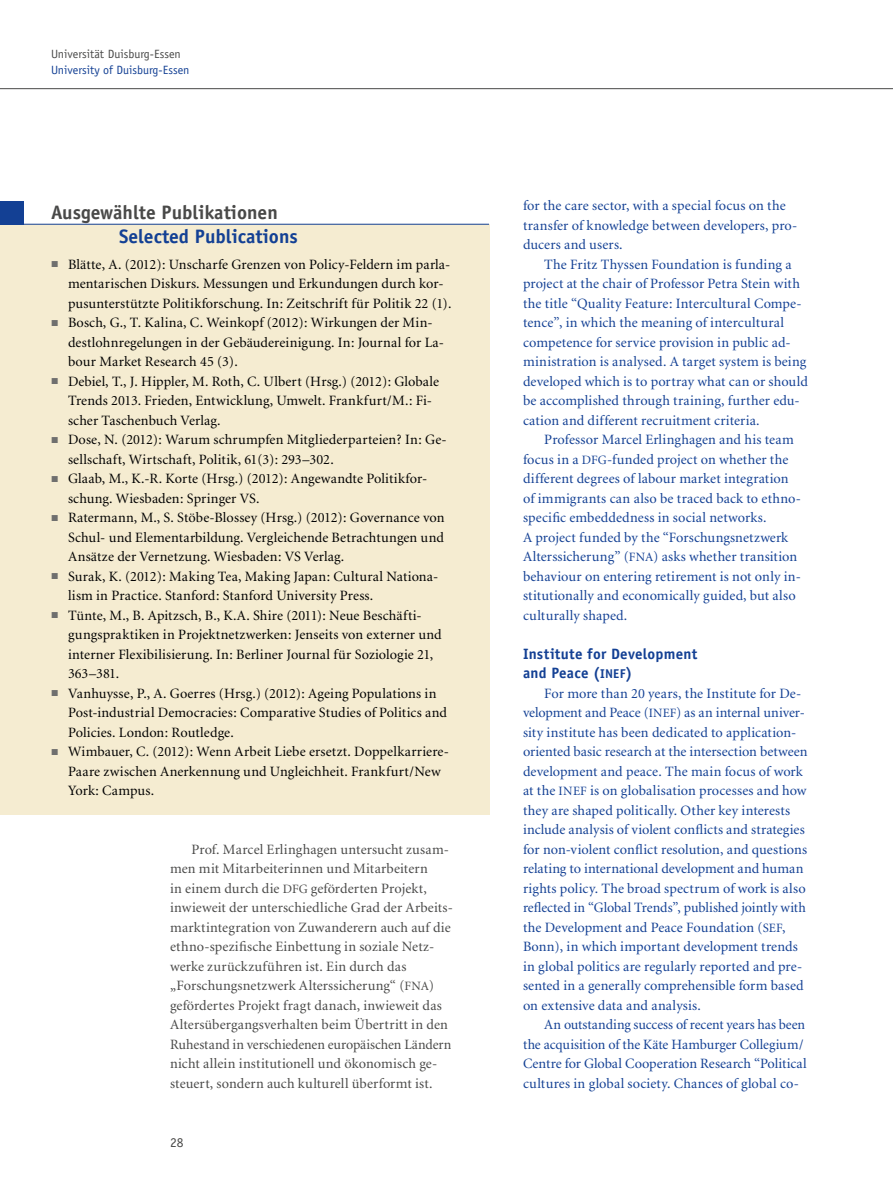
<style>
.page{position:relative;width:893px;height:1191px;background:#fff}
.page>*{position:absolute;margin:0;border:0;box-sizing:border-box;transform-origin:0 0}
.t1{font:700 19.5px "Officina Sans";color:#494948}
.t2{font:700 19.5px "Officina Sans";color:#134094}
.t3{font:700 15px/19.5px "Officina Sans";letter-spacing:.015em;color:#134094}
.t4{font:14.25px/19.5px "Minion";letter-spacing:.01em;color:#134094}
.t5{font:14.25px/19.5px "Minion";letter-spacing:.01em;color:#000}
.t6{font:14.25px/19.5px "Minion";letter-spacing:.01em;color:#494948}
.t7{font:13.5px "Officina Sans";color:#494948}
.t8{font:12px "Officina Sans";color:#134094}
.t9{font:12px "Officina Sans";color:#494948}
.s1{font-size:12.75px}
</style>
<div class="page">
<hr style="left:0;top:88px;width:893px;height:1px;background:#494948">
<div style="left:0;top:224px;width:489px;height:591px;background:#f5ecd1"></div>
<div style="left:0;top:201px;width:23px;height:24px;background:#134094"></div>
<hr style="left:0;top:224px;width:489px;height:1px;background:#134094">
<p class="t9" style="left:51px;top:47px;width:131px">Universität Duisburg-Essen</p>
<p class="t8" style="left:51px;top:62px;width:140px">University of Duisburg-Essen</p>
<h1 class="t1" style="left:51px;top:200px;width:228px">Ausgewählte Publikationen</h1>
<h1 class="t2" style="left:119px;top:224px;width:180px">Selected Publications</h1>
<p class="t5" style="left:68px;top:255px;width:385px">Blätte, A. (2012): Unscharfe Grenzen von Policy-Feldern im parla&shy;mentarischen Diskurs. Messungen und Erkundungen durch kor&shy;pusunterstützte Politikforschung. In: Zeitschrift für Politik 22 (1).<br>Bosch, G., T. Kalina, C. Weinkopf (2012): Wirkungen der Min&shy;destlohnregelungen in der Gebäudereinigung. In: Journal for La&shy;bour Market Research 45 (3).<br>Debiel, T., J. Hippler, M. Roth, C. Ulbert (Hrsg.) (2012): Globale Trends 2013. Frieden, Entwicklung, Umwelt. Frankfurt/M.: Fi&shy;scher Taschenbuch Verlag.<br>Dose, N. (2012): Warum schrumpfen Mitgliederparteien? In: Ge&shy;sellschaft, Wirtschaft, Politik, 61(3): 293–302.<br>Glaab, M., K.-R. Korte (Hrsg.) (2012): Angewandte Politikfor&shy;schung. Wiesbaden: Springer VS.<br>Ratermann, M., S. Stöbe-Blossey (Hrsg.) (2012): Governance von Schul- und Elementarbildung. Vergleichende Betrachtungen und Ansätze der Vernetzung. Wiesbaden: VS Verlag.<br>Surak, K. (2012): Making Tea, Making Japan: Cultural Nationa&shy;lism in Practice. Stanford: Stanford University Press.<br>Tünte, M., B. Apitzsch, B., K.A. Shire (2011): Neue Beschäfti&shy;gungspraktiken in Projektnetzwerken: Jenseits von externer und interner Flexibilisierung. In: Berliner Journal für Soziologie 21, 363–381.<br>Vanhuysse, P., A. Goerres (Hrsg.) (2012): Ageing Populations in Post-industrial Democracies: Comparative Studies of Politics and Policies. London: Routledge.<br>Wimbauer, C. (2012): Wenn Arbeit Liebe ersetzt. Doppelkarriere-Paare zwischen Anerkennung und Ungleichheit. Frankfurt/New York: Campus.</p>
<p class="t6" style="left:170px;top:840px;width:284px;text-indent:21px">Prof. Marcel Erlinghagen untersucht zusam&shy;men mit Mitarbeiterinnen und Mitarbeitern<br>in einem durch die <span class="s1">DFG</span> geförderten Projekt, inwieweit der unterschiedliche Grad der Arbeits&shy;marktintegration von Zuwanderern auch auf die ethno-spezifische Einbettung in soziale Netz&shy;werke zurückzuführen ist. Ein durch das „Forschungsnetzwerk Alterssicherung“ (<span class="s1">FNA</span>) gefördertes Projekt fragt danach, inwieweit das Altersübergangsverhalten beim Übertritt in den Ruhestand in verschiedenen europäischen Ländern nicht allein institutionell und ökonomisch ge&shy;steuert, sondern auch kulturell überformt ist.</p>
<p class="t7" style="left:170px;top:1134px;width:15px">28</p>
<p class="t4" style="left:523px;top:196px;width:276px">for the care sector, with a special focus on the transfer of knowledge between developers, pro&shy;ducers and users.</p>
<p class="t4" style="left:523px;top:255px;width:286px;text-indent:21px">The Fritz Thyssen Foundation is funding a project at the chair of Professor Petra Stein with the title “Quality Feature: Intercultural Compe&shy;tence”, in which the meaning of intercultural competence for service provision in public ad&shy;ministration is analysed. A target system is being developed which is to portray what can or should be accomplished through training, further edu&shy;cation and different recruitment criteria.</p>
<p class="t4" style="left:523px;top:430px;width:280px;text-indent:21px">Professor Marcel Erlinghagen and his team focus in a <span class="s1">DFG</span>-funded project on whether the different degrees of labour market integration of immigrants can also be traced back to ethno&shy;specific embeddedness in social networks.<br>A project funded by the “Forschungsnetzwerk Alterssicherung” (<span class="s1">FNA</span>) asks whether transition behaviour on entering retirement is not only in&shy;stitutionally and economically guided, but also culturally shaped.</p>
<p class="t3" style="left:523px;top:643px;width:176px">Institute for Development and Peace (<span class="s1">INEF</span>)</p>
<p class="t4" style="left:523px;top:684px;width:286px;text-indent:21px">For more than 20 years, the Institute for De&shy;velopment and Peace (<span class="s1">INEF</span>) as an internal univer&shy;sity institute has been dedicated to application&shy;oriented basic research at the intersection between development and peace. The main focus of work at the <span class="s1">INEF</span> is on globalisation processes and how they are shaped politically. Other key interests include analysis of violent conflicts and strategies for non-violent conflict resolution, and questions relating to international development and human rights policy. The broad spectrum of work is also reflected in “Global Trends”, published jointly with the Development and Peace Foundation (<span class="s1">SEF</span>, Bonn), in which important development trends in global politics are regularly reported and pre&shy;sented in a generally comprehensible form based on extensive data and analysis.</p>
<p class="t4" style="left:523px;top:1015px;width:285px;text-indent:21px">An outstanding success of recent years has been the acquisition of the Käte Hamburger Collegium/ Centre for Global Cooperation Research “Political cultures in global society. Chances of global co-</p>
</div>
